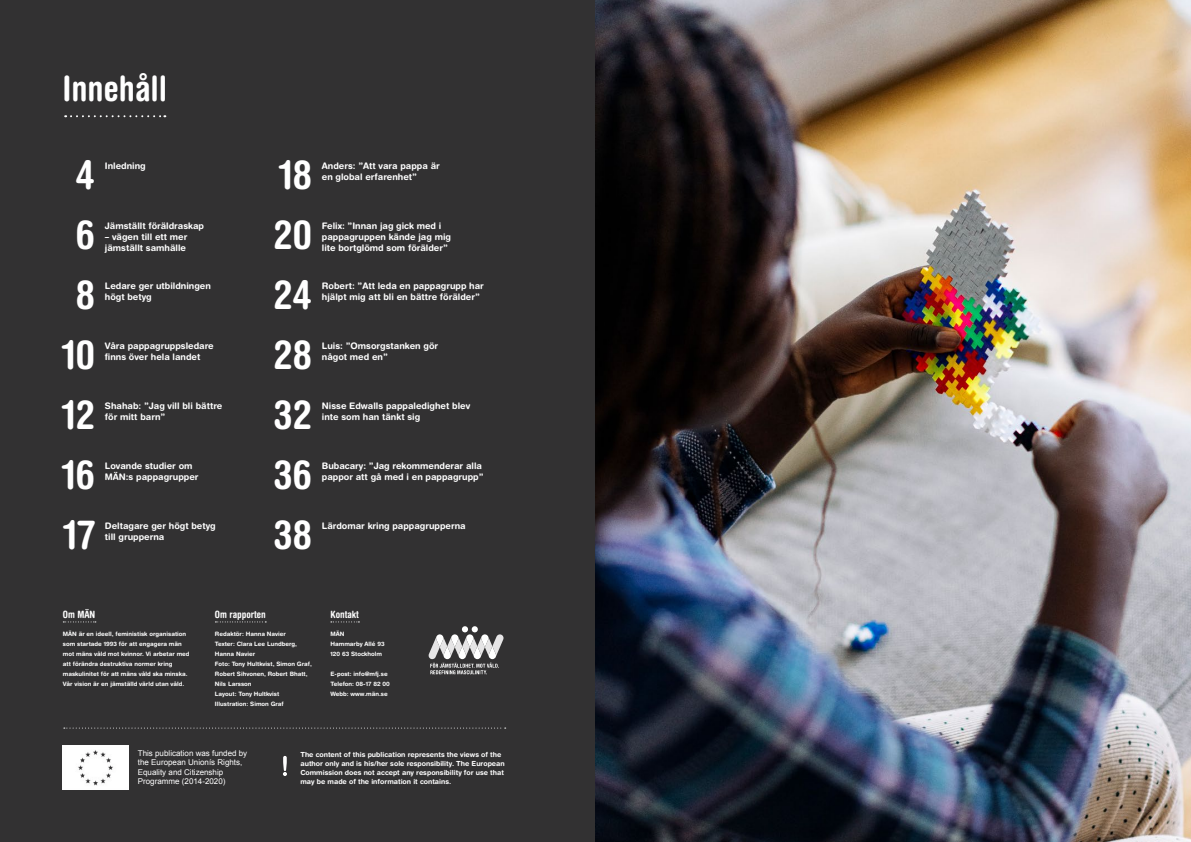
<style>
.page{position:relative;width:1191px;height:842px;background:#fff}
.page>*{position:absolute;margin:0;border:0;box-sizing:border-box;transform-origin:0 0}
.t1{font:700 condensed 40px/60px "Helvetica Rounded LT Pro";color:#fff;text-align:center}
.t2{font:700 condensed 35px "Helvetica Rounded LT Pro";color:#fff}
.t3{font:700 condensed 10px "Helvetica Rounded LT Pro";color:#fff}
.t4{font:700 9px/11px "Helvetica Rounded LT Std";color:#fff}
.t5{font:8px/9.6px "Arial";color:#fff}
.t6{font:700 7px/9px "Helvetica Rounded LT Std";color:#fff}
.t7{font:700 6px/10px "Helvetica Rounded LT Std";color:#fff}
</style>
<div class="page">
<div style="left:0;top:0;width:595px;height:842px;background:#323132"></div>
<svg style="left:215px;top:621px;width:51px;height:1px"></svg>
<svg style="left:63px;top:621px;width:33px;height:1px"></svg>
<svg style="left:65px;top:115px;width:100px;height:2px"></svg>
<svg style="left:64px;top:728px;width:442px;height:1px"></svg>
<svg style="left:428px;top:626px;width:75px;height:48px"></svg>
<svg style="left:331px;top:621px;width:28px;height:1px"></svg>
<img style="left:63px;top:746px;width:65px;height:43px">
<svg style="left:283px;top:756px;width:4px;height:20px"></svg>
<img style="left:595px;top:0;width:596px;height:842px">
<h2 class="t2" style="left:62px;top:67px;width:106px">Innehåll</h2>
<h1 class="t1" style="left:62px;top:144px;width:34px">4<br>6<br>8<br>10</h1>
<h1 class="t1" style="left:279px;top:144px;width:34px">18</h1>
<h1 class="t1" style="left:273px;top:384px;width:40px;text-align:left">32<br>36</h1>
<h1 class="t1" style="left:64px;top:504px;width:33px">17</h1>
<h1 class="t1" style="left:273px;top:504px;width:40px">38</h1>
<p class="t4" style="left:105px;top:160px;width:42px">Inledning</p>
<h1 class="t1" style="left:273px;top:204px;width:40px">20</h1>
<p class="t4" style="left:105px;top:220px;width:101px">Jämställt föräldraskap</p>
<p class="t4" style="left:105px;top:231px;width:84px">– vägen till ett mer jämställt samhälle</p>
<h1 class="t1" style="left:273px;top:264px;width:40px">24</h1>
<p class="t4" style="left:105px;top:280px;width:108px">Ledare ger utbildningen högt betyg</p>
<h1 class="t1" style="left:273px;top:324px;width:40px">28</h1>
<p class="t4" style="left:105px;top:340px;width:110px">Våra pappagruppsledare finns över hela landet</p>
<h1 class="t1" style="left:62px;top:384px;width:34px">12</h1>
<p class="t4" style="left:105px;top:400px;width:119px">Shahab: ”Jag vill bli bättre för mitt barn”</p>
<h1 class="t1" style="left:62px;top:444px;width:34px">16</h1>
<p class="t4" style="left:105px;top:460px;width:95px">Lovande studier om<br>MÄN:s pappagrupper</p>
<p class="t4" style="left:105px;top:520px;width:112px">Deltagare ger högt betyg till grupperna</p>
<p class="t4" style="left:322px;top:160px;width:119px">Anders: ”Att vara pappa är en global erfarenhet”</p>
<p class="t4" style="left:322px;top:220px;width:131px">Felix: ”Innan jag gick med i pappagruppen kände jag mig lite bortglömd som förälder”</p>
<p class="t4" style="left:322px;top:280px;width:164px">Robert: ”Att leda en pappagrupp har hjälpt mig att bli en bättre förälder”</p>
<p class="t4" style="left:322px;top:340px;width:118px">Luis: ”Omsorgstanken gör något med en”</p>
<p class="t4" style="left:322px;top:400px;width:150px">Nisse Edwalls pappaledighet blev inte som han tänkt sig</p>
<p class="t4" style="left:322px;top:460px;width:163px">Bubacary: ”Jag rekommenderar alla pappor att gå med i en pappagrupp”</p>
<p class="t4" style="left:322px;top:520px;width:145px">Lärdomar kring pappagrupperna</p>
<p class="t3" style="left:63px;top:608px;width:34px">Om MÄN</p>
<p class="t7" style="left:63px;top:629px;width:128px">MÄN är en ideell, feministisk organisation som startade 1993 för att engagera män mot mäns våld mot kvinnor. Vi arbetar med att förändra destruktiva normer kring maskulinitet för att mäns våld ska minska.<br>Vår vision är en jämställd värld utan våld.</p>
<p class="t3" style="left:215px;top:608px;width:52px">Om rapporten</p>
<p class="t7" style="left:215px;top:629px;width:98px">Redaktör: Hanna Navier<br>Texter: Clara Lee Lundberg,<br>Hanna Navier<br>Foto: Tony Hultkvist, Simon Graf,<br>Robert Sihvonen, Robert Bhatt,<br>Nils Larsson<br>Layout: Tony Hultkvist<br>Illustration: Simon Graf</p>
<p class="t3" style="left:330px;top:608px;width:30px">Kontakt</p>
<p class="t7" style="left:330px;top:629px;width:56px">MÄN<br>Hammarby Allé 93<br>120 63 Stockholm</p>
<p class="t7" style="left:330px;top:669px;width:61px">E-post: info@mfj.se<br>Telefon: 08-17 82 00<br>Webb: www.män.se</p>
<p class="t5" style="left:138px;top:748px;width:111px">This publication was funded by the European Unionís Rights,<br>Equality and Citizenship<br>Programme (2014-2020)</p>
<p class="t6" style="left:300px;top:749px;width:206px">The content of this publication represents the views of the author only and is his/her sole responsibility. The European Commission does not accept any responsibility for use that may be made of the information it contains.</p>
</div>
